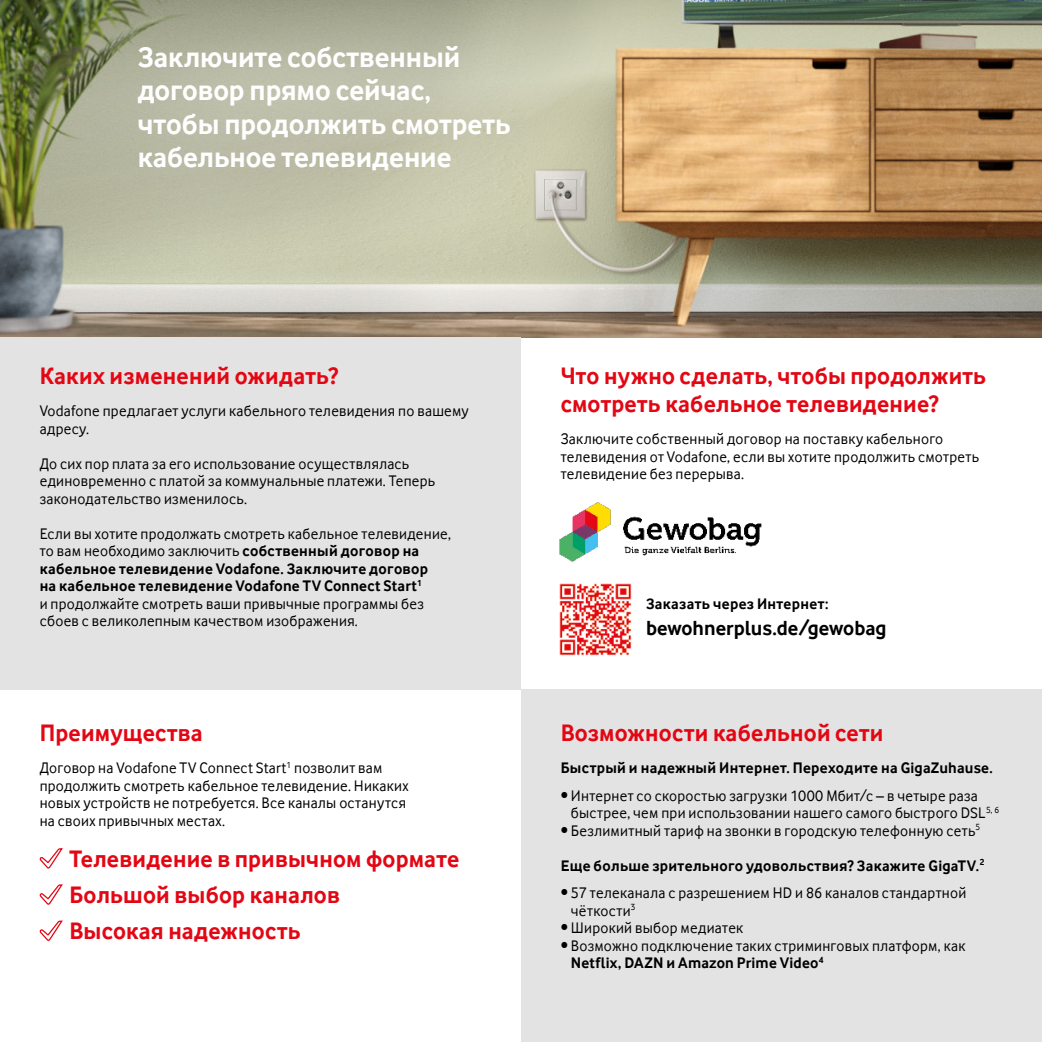
<style>
.page{position:relative;width:1042px;height:1042px;background:#fff}
.page>*{position:absolute;margin:0;border:0;box-sizing:border-box;transform-origin:0 0}
.t1{font:700 29.75px/33.2px "Vodafone Rg";color:#fff}
.t2{font:700 24.5px/36.2px "Vodafone Rg";letter-spacing:.01em;color:#e30613}
.t3{font:700 21px "Vodafone Rg";color:#000}
.t4{font:15.75px/17.5px "Vodafone Rg";letter-spacing:.015em;color:#000}
.t5{font:700 15.75px "Vodafone Rg";letter-spacing:.02em;color:#000}
.s1{font-weight:700}
</style>
<div class="page">
<img style="left:0;top:0;width:1042px;height:337px">
<div style="left:0;top:337px;width:521px;height:353px;background:#e3e3e3"></div>
<div style="left:521px;top:690px;width:521px;height:352px;background:#e3e3e3"></div>
<svg style="left:39px;top:848px;width:24px;height:21px"></svg>
<svg style="left:39px;top:884px;width:24px;height:21px"></svg>
<svg style="left:39px;top:920px;width:24px;height:21px"></svg>
<img style="left:559px;top:583px;width:73px;height:73px">
<img style="left:559px;top:502px;width:203px;height:60px">
<h1 class="t1" style="left:138px;top:40px;width:375px">Заключите собственный договор прямо сейчас, чтобы продолжить смотреть кабельное телевидение</h1>
<h2 class="t2" style="left:40px;top:357px;width:300px">Каких изменений ожидать?</h2>
<p class="t4" style="left:40px;top:402px;width:430px">Vodafone предлагает услуги кабельного телевидения по вашему адресу.</p>
<p class="t4" style="left:40px;top:455px;width:397px">До сих пор плата за его использование осуществлялась единовременно с платой за коммунальные платежи. Теперь законодательство изменилось.</p>
<p class="t4" style="left:40px;top:525px;width:413px">Если вы хотите продолжать смотреть кабельное телевидение, то вам необходимо заключить <span class="s1">собственный договор на кабельное телевидение Vodafone. Заключите договор<br>на кабельное телевидение Vodafone TV Connect Start</span><sup>1<br></sup>и продолжайте смотреть ваши привычные программы без сбоев с великолепным качеством изображения.</p>
<h2 class="t2" style="left:40px;top:714px;width:165px">Преимущества</h2>
<p class="t4" style="left:40px;top:759px;width:370px">Договор на Vodafone TV Connect Start<sup>1</sup> позволит вам продолжить смотреть кабельное телевидение. Никаких новых устройств не потребуется. Все каналы останутся на своих привычных местах.</p>
<h2 class="t2" style="left:69px;top:840px;width:391px">Телевидение в привычном формате<br>Большой выбор каналов<br>Высокая надежность</h2>
<h2 class="t2" style="left:561px;top:361px;width:427px;line-height:28px">Что нужно сделать, чтобы продолжить смотреть кабельное телевидение?</h2>
<p class="t4" style="left:561px;top:430px;width:420px">Заключите собственный договор на поставку кабельного телевидения от Vodafone, если вы хотите продолжить смотреть телевидение без перерыва.</p>
<p class="t5" style="left:646px;top:595px;width:184px">Заказать через Интернет:</p>
<h3 class="t3" style="left:646px;top:615px;width:242px">bewohnerplus.de/gewobag</h3>
<h2 class="t2" style="left:561px;top:714px;width:324px">Возможности кабельной сети</h2>
<p class="t5" style="left:561px;top:759px;width:433px">Быстрый и надежный Интернет. Переходите на GigaZuhause.</p>
<p class="t4" style="left:571px;top:786px;width:430px;text-indent:-10px">• Интернет со скоростью загрузки 1000 Мбит/с – в четыре раза быстрее, чем при использовании нашего самого быстрого DSL<sup>5,</sup> <sup>6</sup></p>
<p class="t4" style="left:561px;top:821px;width:421px">• Безлимитный тариф на звонки в городскую телефонную сеть<sup>5</sup></p>
<p class="t5" style="left:561px;top:856px;width:425px">Еще больше зрительного удовольствия? Закажите GigaTV.<sup>2</sup></p>
<p class="t4" style="left:571px;top:884px;width:397px;text-indent:-10px">• 57 телеканала с разрешением HD и 86 каналов стандартной чёткости<sup>3</sup></p>
<p class="t4" style="left:561px;top:919px;width:184px">• Широкий выбор медиатек</p>
<p class="t4" style="left:571px;top:936px;width:396px;text-indent:-10px">• Возможно подключение таких стриминговых платформ, как<br><span class="s1">Netflix, DAZN и Amazon Prime Video</span><sup>4</sup></p>
</div>
